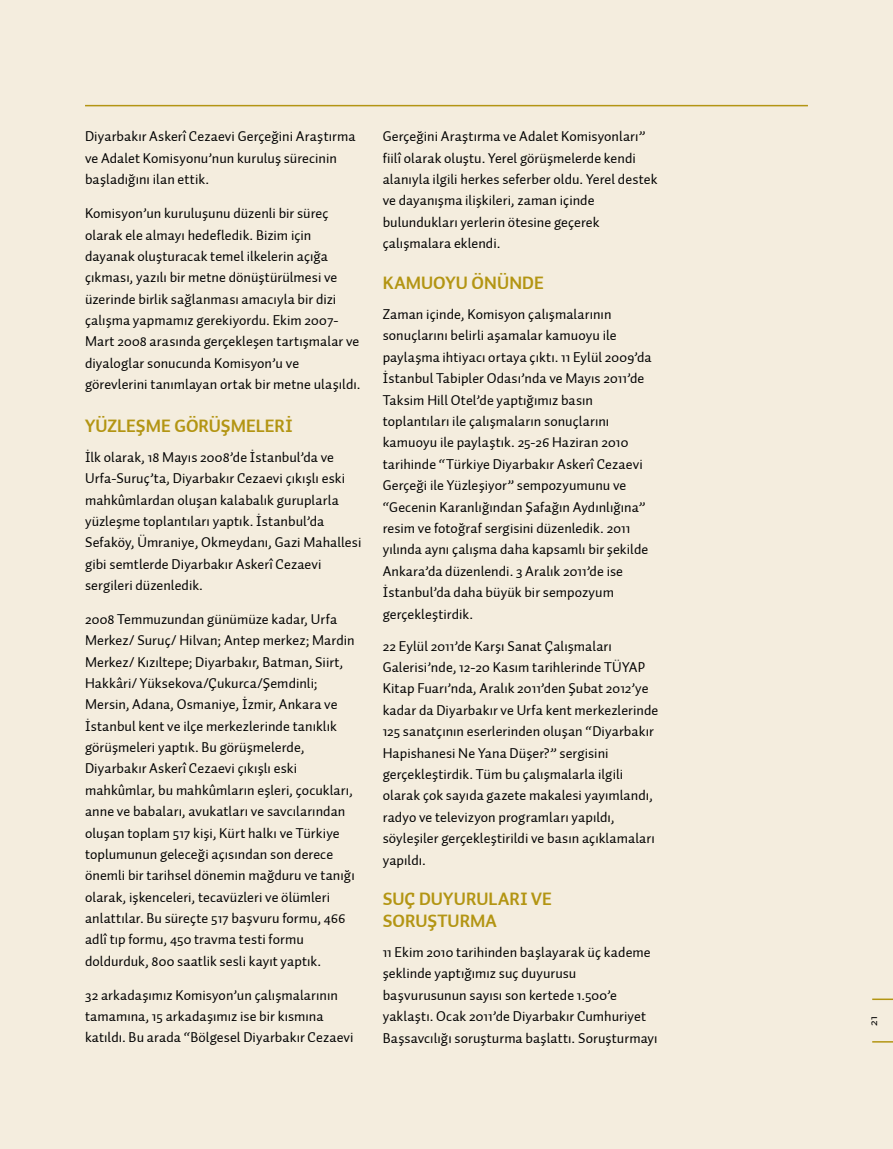
<style>
.page{position:relative;width:893px;height:1149px;background:#fff}
.page>*{position:absolute;margin:0;border:0;box-sizing:border-box;transform-origin:0 0}
.t1{font:18px "Auto 2 TR Bold";color:#b39513}
.t2{font:14.25px/21.3px "Auto 2 TR Regular";letter-spacing:.005em;color:#000}
.t3{font:12px "Auto 2 TR Regular";color:#000}
</style>
<div class="page">
<div style="left:0;top:0;width:893px;height:1148px;background:#f4edde"></div>
<hr style="left:872px;top:1040px;width:21px;height:2px;background:#b39513">
<svg style="left:872px;top:998px;width:21px;height:1px"></svg>
<hr style="left:85px;top:105px;width:723px;height:1px;background:#b39513">
<p class="t2" style="left:85px;top:126px;width:272px">Diyarbakır Askerî Cezaevi Gerçeğini Araştırma ve Adalet Komisyonu’nun kuruluş sürecinin başladığını ilan ettik.</p>
<p class="t2" style="left:85px;top:203px;width:277px">Komisyon’un kuruluşunu düzenli bir süreç olarak ele almayı hedefledik. Bizim için dayanak oluşturacak temel ilkelerin açığa çıkması, yazılı bir metne dönüştürülmesi ve üzerinde birlik sağlanması amacıyla bir dizi çalışma yapmamız gerekiyordu. Ekim 2007- Mart 2008 arasında gerçekleşen tartışmalar ve diyaloglar sonucunda Komisyon’u ve görevlerini tanımlayan ortak bir metne ulaşıldı.</p>
<p class="t1" style="left:85px;top:414px;width:53px">YÜZLEŞME</p>
<p class="t1" style="left:174px;top:414px;width:24px">GÖRÜŞME</p>
<p class="t1" style="left:256px;top:414px;width:19px">LERI</p>
<p class="t2" style="left:85px;top:446px;width:278px">İlk olarak, 18 Mayıs 2008’de İstanbul’da ve Urfa-Suruç’ta, Diyarbakır Cezaevi çıkışlı eski mahkûmlardan oluşan kalabalık guruplarla yüzleşme toplantıları yaptık. İstanbul’da Sefaköy, Ümraniye, Okmeydanı, Gazi Mahallesi gibi semtlerde Diyarbakır Askerî Cezaevi sergileri düzenledik.</p>
<p class="t2" style="left:85px;top:608px;width:271px">2008 Temmuzundan günümüze kadar, Urfa Merkez/ Suruç/ Hilvan; Antep merkez; Mardin Merkez/ Kızıltepe; Diyarbakır, Batman, Siirt, Hakkâri/ Yüksekova/Çukurca/Şemdinli; Mersin, Adana, Osmaniye, İzmir, Ankara ve İstanbul kent ve ilçe merkezlerinde tanıklık görüşmeleri yaptık. Bu görüşmelerde, Diyarbakır Askerî Cezaevi çıkışlı eski mahkûmlar, bu mahkûmların eşleri, çocukları, anne ve babaları, avukatları ve savcılarından oluşan toplam 517 kişi, Kürt halkı ve Türkiye toplumunun geleceği açısından son derece önemli bir tarihsel dönemin mağduru ve tanığı olarak, işkenceleri, tecavüzleri ve ölümleri anlattılar. Bu süreçte 517 başvuru formu, 466 adlî tıp formu, 450 travma testi formu doldurduk, 800 saatlik sesli kayıt yaptık.</p>
<p class="t2" style="left:85px;top:984px;width:270px">32 arkadaşımız Komisyon’un çalışmalarının tamamına, 15 arkadaşımız ise bir kısmına katıldı. Bu arada “Bölgesel Diyarbakır Cezaevi</p>
<p class="t2" style="left:383px;top:126px;width:276px">Gerçeğini Araştırma ve Adalet Komisyonları” fiilî olarak oluştu. Yerel görüşmelerde kendi alanıyla ilgili herkes seferber oldu. Yerel destek ve dayanışma ilişkileri, zaman içinde bulundukları yerlerin ötesine geçerek çalışmalara eklendi.</p>
<p class="t1" style="left:383px;top:271px;width:25px">KAMUOYU</p>
<p class="t1" style="left:472px;top:271px;width:26px">ÖNÜNDE</p>
<p class="t2" style="left:383px;top:304px;width:270px">Zaman içinde, Komisyon çalışmalarının sonuçlarını belirli aşamalar kamuoyu ile paylaşma ihtiyacı ortaya çıktı. 11 Eylül 2009’da İstanbul Tabipler Odası’nda ve Mayıs 2011’de Taksim Hill Otel’de yaptığımız basın toplantıları ile çalışmaların sonuçlarını kamuoyu ile paylaştık. 25-26 Haziran 2010 tarihinde “Türkiye Diyarbakır Askerî Cezaevi Gerçeği ile Yüzleşiyor” sempozyumunu ve “Gecenin Karanlığından Şafağın Aydınlığına” resim ve fotoğraf sergisini düzenledik. 2011 yılında aynı çalışma daha kapsamlı bir şekilde Ankara’da düzenlendi. 3 Aralık 2011’de ise İstanbul’da daha büyük bir sempozyum gerçekleştirdik.</p>
<p class="t2" style="left:383px;top:635px;width:277px">22 Eylül 2011’de Karşı Sanat Çalışmaları Galerisi’nde, 12-20 Kasım tarihlerinde TÜYAP Kitap Fuarı’nda, Aralık 2011’den Şubat 2012’ye kadar da Diyarbakır ve Urfa kent merkezlerinde 125 sanatçının eserlerinden oluşan “Diyarbakır Hapishanesi Ne Yana Düşer?” sergisini gerçekleştirdik. Tüm bu çalışmalarla ilgili olarak çok sayıda gazete makalesi yayımlandı, radyo ve televizyon programları yapıldı, söyleşiler gerçekleştirildi ve basın açıklamaları yapıldı.</p>
<p class="t1" style="left:383px;top:887px;width:61px">SUÇ DUYURU</p>
<p class="t1" style="left:489px;top:887px;width:21px">LARI</p>
<p class="t1" style="left:531px;top:887px;width:12px">VE</p>
<p class="t1" style="left:383px;top:909px;width:23px">SORUŞTURMA</p>
<p class="t2" style="left:383px;top:941px;width:276px">11 Ekim 2010 tarihinden başlayarak üç kademe şeklinde yaptığımız suç duyurusu başvurusunun sayısı son kertede 1.500’e yaklaştı. Ocak 2011’de Diyarbakır Cumhuriyet Başsavcılığı soruşturma başlattı. Soruşturmayı</p>
<p class="t3" style="left:866px;top:1025px;width:11px;rotate:-90deg">21</p>
</div>
